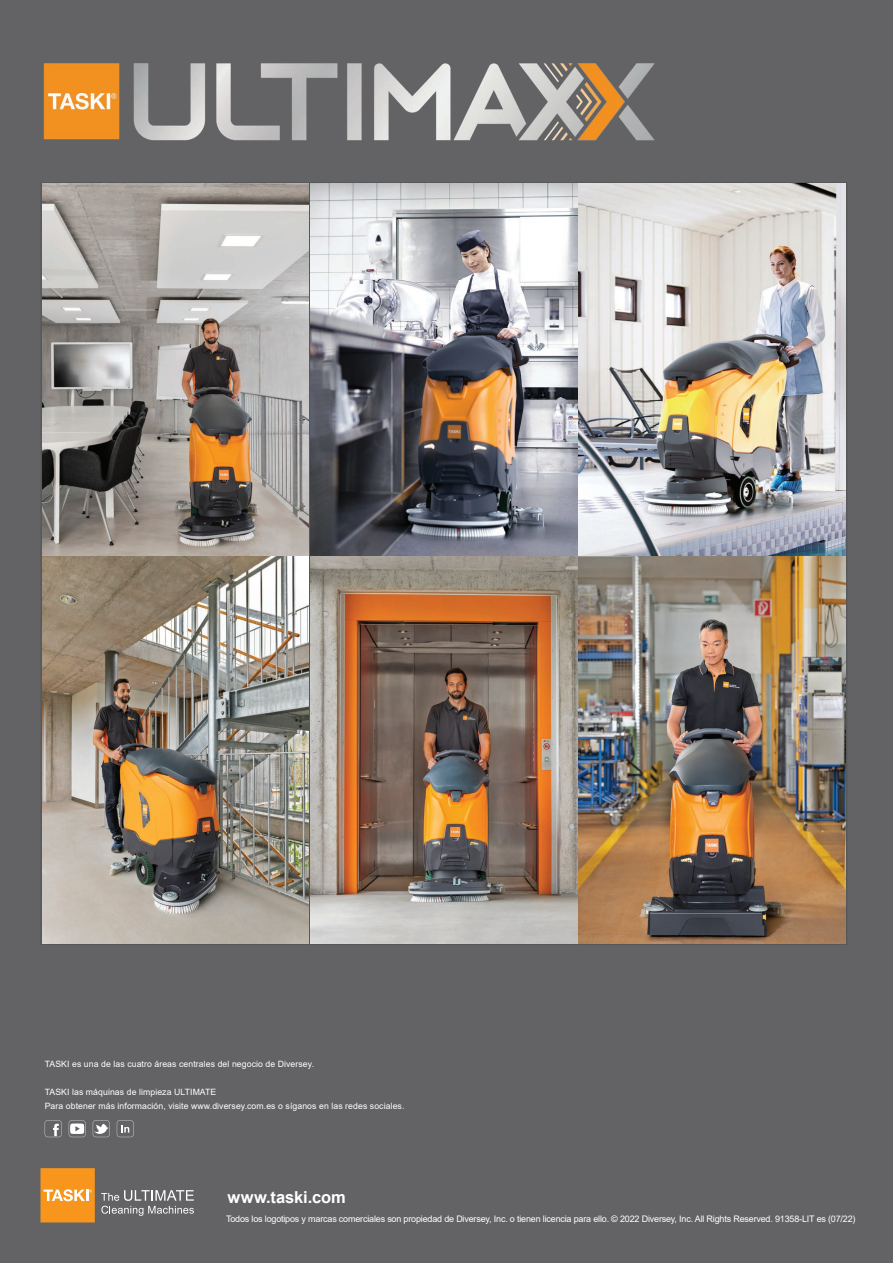
<style>
.page{position:relative;width:893px;height:1263px;background:#636366}
.page>*{position:absolute;margin:0;border:0;box-sizing:border-box;transform-origin:0 0}
.t1{font:700 16.5px "Arial";color:#fff}
.t2{font:9px "Arial";letter-spacing:-.02em;color:#fff}
.t3{font:8.7px/14.1px "Arial";letter-spacing:.01em;color:#fff}
</style>
<div class="page">
<svg style="left:117px;top:1120px;width:17px;height:17px"></svg>
<svg style="left:93px;top:1120px;width:17px;height:17px"></svg>
<svg style="left:69px;top:1120px;width:17px;height:17px"></svg>
<svg style="left:45px;top:1120px;width:17px;height:17px"></svg>
<svg style="left:101px;top:1190px;width:93px;height:26px"></svg>
<svg style="left:40px;top:1168px;width:55px;height:54px"></svg>
<hr style="left:40px;top:182px;width:270px;height:2px;background:#57585a">
<hr style="left:40px;top:184px;width:2px;height:371px;background:#57585a">
<hr style="left:310px;top:182px;width:268px;height:2px;background:#57585a">
<hr style="left:578px;top:182px;width:269px;height:2px;background:#57585a">
<hr style="left:577px;top:184px;width:2px;height:371px;background:#57585a">
<hr style="left:846px;top:184px;width:1px;height:371px;background:#57585a">
<hr style="left:40px;top:555px;width:270px;height:2px;background:#57585a">
<hr style="left:40px;top:557px;width:2px;height:387px;background:#57585a">
<hr style="left:310px;top:555px;width:268px;height:2px;background:#57585a">
<hr style="left:578px;top:555px;width:269px;height:2px;background:#57585a">
<hr style="left:577px;top:557px;width:2px;height:387px;background:#57585a">
<hr style="left:846px;top:557px;width:1px;height:387px;background:#57585a">
<hr style="left:40px;top:944px;width:270px;height:1px;background:#57585a">
<hr style="left:310px;top:944px;width:268px;height:1px;background:#57585a">
<hr style="left:578px;top:944px;width:269px;height:1px;background:#57585a">
<img style="left:42px;top:184px;width:268px;height:371px">
<img style="left:310px;top:184px;width:267px;height:371px">
<img style="left:579px;top:184px;width:267px;height:371px">
<img style="left:42px;top:557px;width:268px;height:387px">
<img style="left:310px;top:557px;width:267px;height:387px">
<img style="left:579px;top:557px;width:267px;height:387px">
<img style="left:43px;top:63px;width:612px;height:78px">
<p class="t3" style="left:45px;top:1056px;width:271px">TASKI es una de las cuatro áreas centrales del negocio de Diversey.</p>
<p class="t3" style="left:45px;top:1085px;width:361px">TASKI las máquinas de limpieza ULTIMATE<br>Para obtener más información, visite www.diversey.com.es o síganos en las redes sociales.</p>
<h1 class="t1" style="left:227px;top:1185px;width:120px">www.taski.com</h1>
<p class="t2" style="left:226px;top:1212px;width:631px">Todos los logotipos y marcas comerciales son propiedad de Diversey, Inc. o tienen licencia para ello. © 2022 Diversey, Inc. All Rights Reserved. 91358-LIT es (07/22)</p>
</div>
